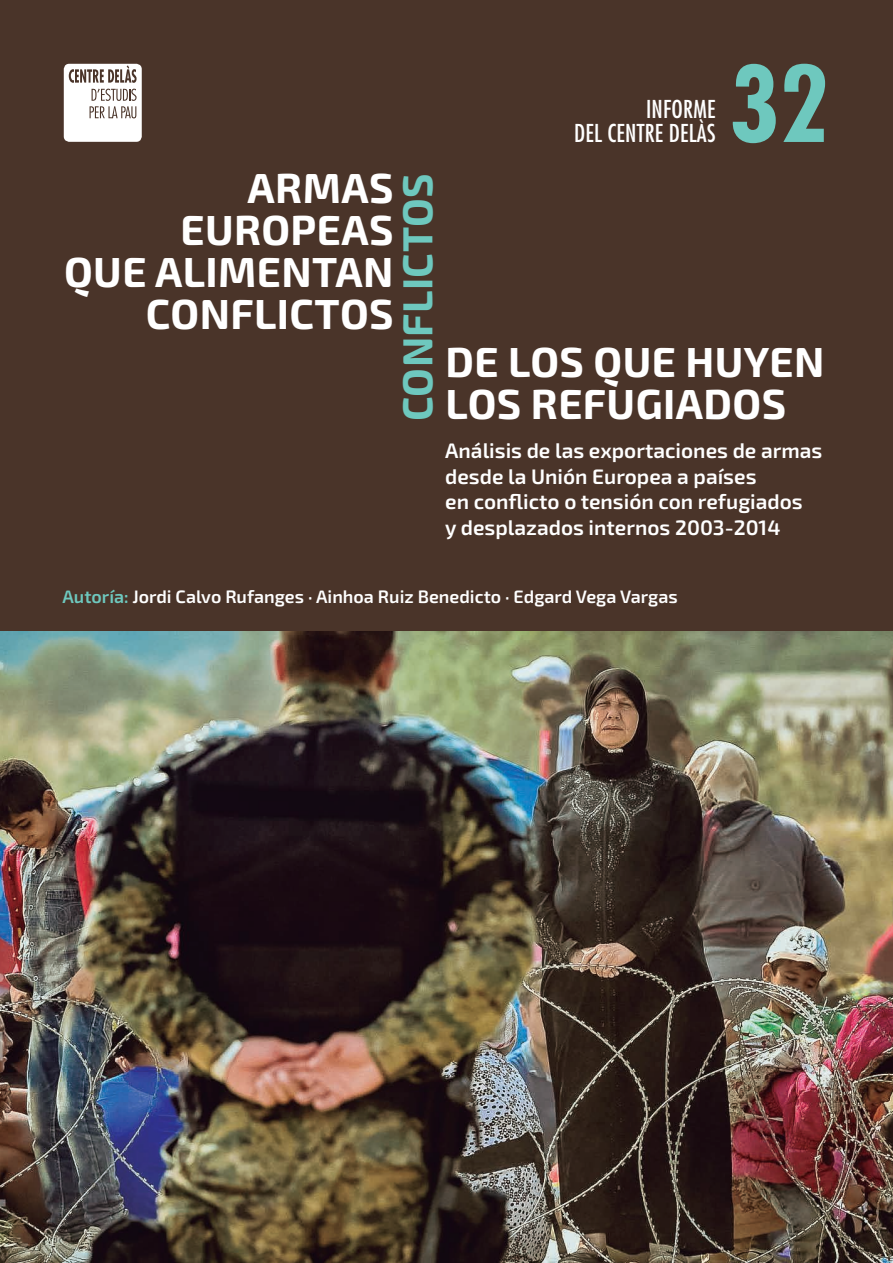
<style>
.page{position:relative;width:893px;height:1263px;background:#4a3429}
.page>*{position:absolute;margin:0;border:0;box-sizing:border-box;transform-origin:0 0}
.t1{font:700 condensed 102px "Futura";color:#6ec8be}
.t2{font:700 42px/42px "Exo 2.0";letter-spacing:.01em;color:#fff}
.t3{font:700 42px "Exo 2.0";letter-spacing:.01em;color:#6ec8be}
.t4{font:condensed 24px/24px "Futura";letter-spacing:.01em;color:#fff;text-align:right}
.t5{font:600 21px/25.5px "Exo 2.0";color:#fff}
.t6{font:600 18px "Exo 2.0";color:#fff}
.s1{color:#6ec8be}
</style>
<div class="page">
<img style="left:0;top:631px;width:893px;height:632px">
<div style="left:64px;top:64px;width:78px;height:78px;background:#fff;border-radius:5px"></div>
<svg style="left:90px;top:89px;width:47px;height:29px"></svg>
<svg style="left:69px;top:65px;width:68px;height:18px"></svg>
<h2 class="t2" style="left:64px;top:168px;width:331px;text-align:right">ARMAS<br>EUROPEAS<br>QUE ALIMENTAN<br>CONFLICTOS</h2>
<h2 class="t3" style="left:393px;top:421px;width:249px;rotate:-90deg">CONFLICTOS</h2>
<p class="t4" style="left:574px;top:97px;width:143px">INFORME<br>DEL CENTRE DELÀS</p>
<h1 class="t1" style="left:729px;top:41px;width:101px">32</h1>
<h2 class="t2" style="left:445px;top:342px;width:381px">DE LOS QUE HUYEN<br>LOS REFUGIADOS</h2>
<p class="t5" style="left:445px;top:438px;width:379px">Análisis de las exportaciones de armas desde la Unión Europea a países<br>en conflicto o tensión con refugiados<br>y desplazados internos 2003-2014</p>
<p class="t6" style="left:63px;top:586px;width:617px"><span class="s1">Autoría:</span> Jordi Calvo Rufanges · Ainhoa Ruiz Benedicto · Edgard Vega Vargas</p>
</div>
